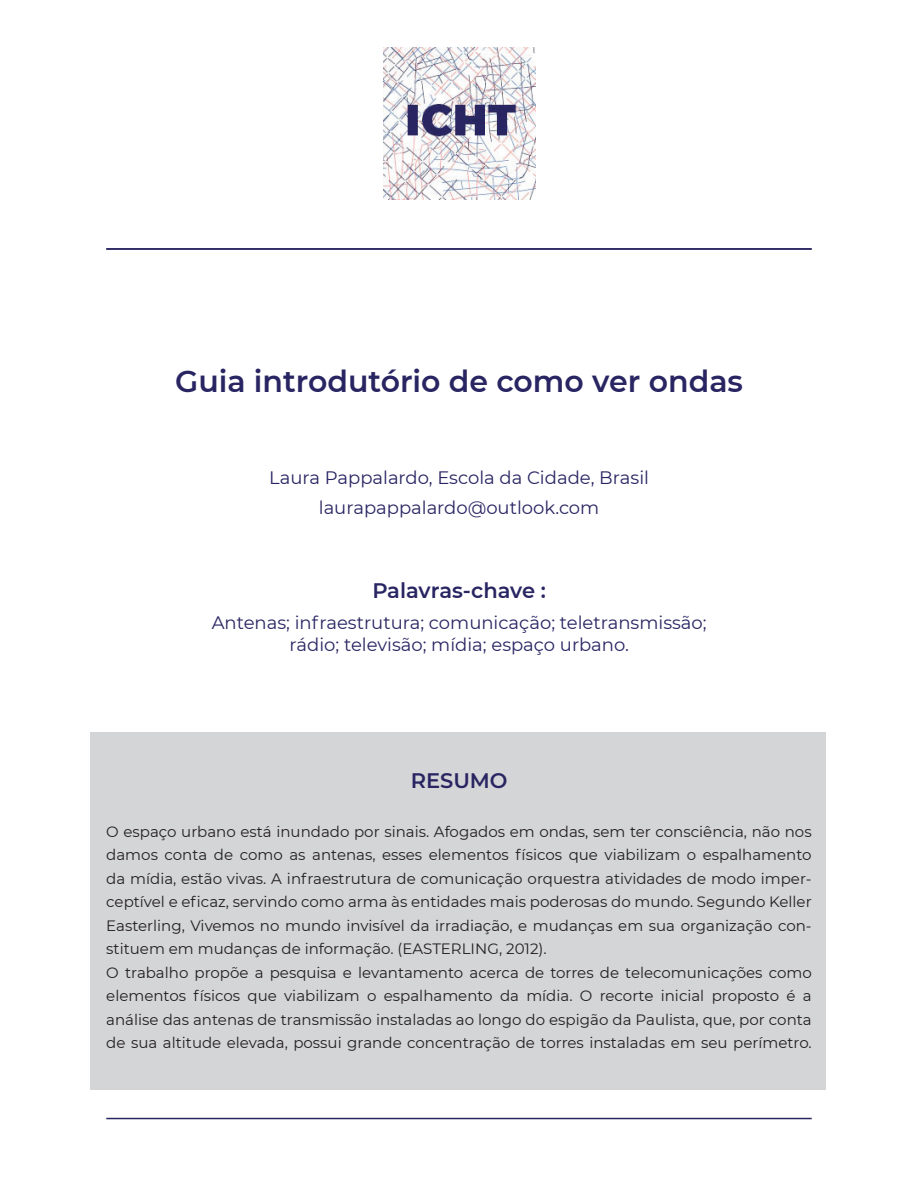
<style>
.page{position:relative;width:918px;height:1188px;background:#fff}
.page>*{position:absolute;margin:0;border:0;box-sizing:border-box;transform-origin:0 0}
.t1{font:600 30px "Montserrat";color:#282562}
.t2{font:600 21px "Montserrat";color:#282562}
.t3{font:18px/30.2px "Montserrat";color:#282562;text-align:center}
.t4{font:15px/23.5px "Montserrat";color:#231f20}
</style>
<div class="page">
<img style="left:383px;top:47px;width:152px;height:152px">
<hr style="left:106px;top:1118px;width:706px;height:1px;background:#282562">
<div style="left:90px;top:732px;width:736px;height:357px;background:#d4d5d7"></div>
<hr style="left:106px;top:248px;width:706px;height:2px;background:#282562">
<h1 class="t1" style="left:175px;top:361px;width:569px">Guia introdutório de como ver ondas</h1>
<p class="t3" style="left:269px;top:462px;width:381px">Laura Pappalardo, Escola da Cidade, Brasil laurapappalardo@outlook.com</p>
<h2 class="t2" style="left:372px;top:575px;width:175px">Palavras-chave :</h2>
<p class="t3" style="left:212px;top:611px;width:497px;line-height:22.5px">Antenas; infraestrutura; comunicação; teletransmissão; rádio; televisão; mídia; espaço urbano.</p>
<h2 class="t2" style="left:411px;top:766px;width:98px">RESUMO</h2>
<p class="t4" style="left:106px;top:819px;width:707px">O espaço urbano está inundado por sinais. Afogados em ondas, sem ter consciência, não nos damos conta de como as antenas, esses elementos físicos que viabilizam o espalhamento da mídia, estão vivas. A infraestrutura de comunicação orquestra atividades de modo imper&shy;ceptível e eficaz, servindo como arma às entidades mais poderosas do mundo. Segundo Keller Easterling, Vivemos no mundo invisível da irradiação, e mudanças em sua organização con&shy;stituem em mudanças de informação. (EASTERLING, 2012).<br>O trabalho propõe a pesquisa e levantamento acerca de torres de telecomunicações como elementos físicos que viabilizam o espalhamento da mídia. O recorte inicial proposto é a análise das antenas de transmissão instaladas ao longo do espigão da Paulista, que, por conta de sua altitude elevada, possui grande concentração de torres instaladas em seu perímetro.</p>
</div>
